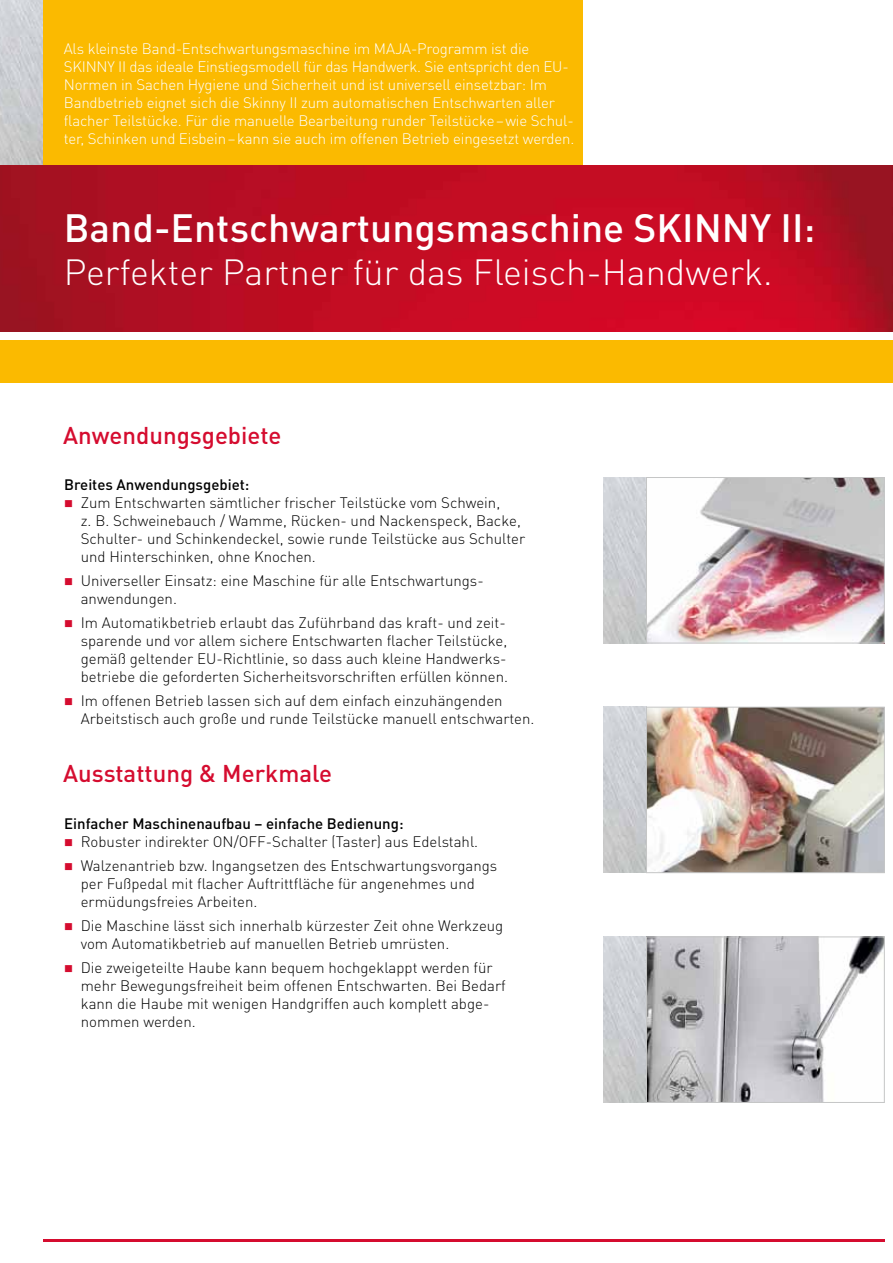
<style>
.page{position:relative;width:893px;height:1263px;background:#fff}
.page>*{position:absolute;margin:0;border:0;box-sizing:border-box;transform-origin:0 0}
.t1{font:500 39px "DIN Pro";color:#fff}
.t2{font:300 36px "DIN Pro";color:#fff}
.t3{font:500 24px "DIN Pro";color:#d50c2f}
.t4{font:300 15px/18px "DIN Pro";color:#000}
.t5{font:300 15px/18px "DIN Pro";letter-spacing:-.01em;color:#fff}
.t6{font:500 15px "DIN Pro";color:#000}
.s1{color:#d50c2f}
</style>
<div class="page">
<div style="left:43px;top:0;width:540px;height:166px;background:#fbba00"></div>
<img style="left:0;top:0;width:43px;height:166px">
<hr style="left:43px;top:1239px;width:841px;height:3px;background:#d50c2f">
<img style="left:0;top:166px;width:893px;height:166px">
<div style="left:0;top:340px;width:893px;height:43px;background:#fbba00"></div>
<img style="left:604px;top:937px;width:278px;height:165px">
<div style="left:646px;top:937px;width:238px;height:165px;border:1px solid #c5c6c6"></div>
<img style="left:604px;top:477px;width:278px;height:166px">
<div style="left:646px;top:477px;width:238px;height:166px;border:1px solid #c5c6c6"></div>
<img style="left:604px;top:707px;width:278px;height:166px">
<div style="left:646px;top:707px;width:238px;height:166px;border:1px solid #c5c6c6"></div>
<p class="t5" style="left:64px;top:39px;width:512px">Als kleinste Band-Entschwartungsmaschine im MAJA-Programm ist die SKINNY II das ideale Einstiegsmodell für das Handwerk. Sie entspricht den EU-Normen in Sachen Hygiene und Sicherheit und ist universell einsetzbar: Im Bandbetrieb eignet sich die Skinny II zum automatischen Entschwarten aller flacher Teilstücke. Für die manuelle Bearbeitung runder Teilstücke–wie Schul&shy;ter, Schinken und Eisbein–kann sie auch im offenen Betrieb eingesetzt werden.</p>
<h1 class="t1" style="left:64px;top:201px;width:753px">Band-Entschwartungsmaschine SKINNY II:</h1>
<h2 class="t2" style="left:64px;top:248px;width:710px">Perfekter Partner für das Fleisch-Handwerk.</h2>
<h3 class="t3" style="left:63px;top:419px;width:220px">Anwendungsgebiete</h3>
<p class="t6" style="left:64px;top:475px;width:187px">Breites Anwendungsgebiet:</p>
<p class="t4" style="left:81px;top:493px;width:446px;text-indent:-17px"><span class="s1">■</span> Zum Entschwarten sämtlicher frischer Teilstücke vom Schwein,<br>z. B. Schweinebauch / Wamme, Rücken- und Nackenspeck, Backe, Schulter- und Schinkendeckel, sowie runde Teilstücke aus Schulter und Hinterschinken, ohne Knochen.</p>
<p class="t4" style="left:81px;top:571px;width:404px;text-indent:-17px"><span class="s1">■</span> Universeller Einsatz: eine Maschine für alle Entschwartungs&shy;anwendungen.</p>
<p class="t4" style="left:81px;top:613px;width:429px;text-indent:-17px"><span class="s1">■</span> Im Automatikbetrieb erlaubt das Zuführband das kraft- und zeit&shy;sparende und vor allem sichere Entschwarten flacher Teilstücke, gemäß geltender EU-Richtlinie, so dass auch kleine Handwerks&shy;betriebe die geforderten Sicherheitsvorschriften erfüllen können.</p>
<p class="t4" style="left:81px;top:691px;width:455px;text-indent:-17px"><span class="s1">■</span> Im offenen Betrieb lassen sich auf dem einfach einzuhängenden<br>Arbeitstisch auch große und runde Teilstücke manuell entschwarten.</p>
<h3 class="t3" style="left:63px;top:757px;width:270px">Ausstattung &amp; Merkmale</h3>
<p class="t6" style="left:64px;top:813px;width:341px">Einfacher Maschinenaufbau – einfache Bedienung:</p>
<p class="t4" style="left:64px;top:832px;width:416px"><span class="s1">■</span> Robuster indirekter ON/OFF-Schalter (Taster) aus Edelstahl.</p>
<p class="t4" style="left:81px;top:856px;width:418px;text-indent:-17px"><span class="s1">■</span> Walzenantrieb bzw. Ingangsetzen des Entschwartungsvorgangs per Fußpedal mit flacher Auftrittfläche für angenehmes und ermüdungsfreies Arbeiten.</p>
<p class="t4" style="left:81px;top:916px;width:424px;text-indent:-17px"><span class="s1">■</span> Die Maschine lässt sich innerhalb kürzester Zeit ohne Werkzeug vom Automatikbetrieb auf manuellen Betrieb umrüsten.</p>
<p class="t4" style="left:81px;top:958px;width:426px;text-indent:-17px"><span class="s1">■</span> Die zweigeteilte Haube kann bequem hochgeklappt werden für mehr Bewegungsfreiheit beim offenen Entschwarten. Bei Bedarf kann die Haube mit wenigen Handgriffen auch komplett abge&shy;nommen werden.</p>
</div>
